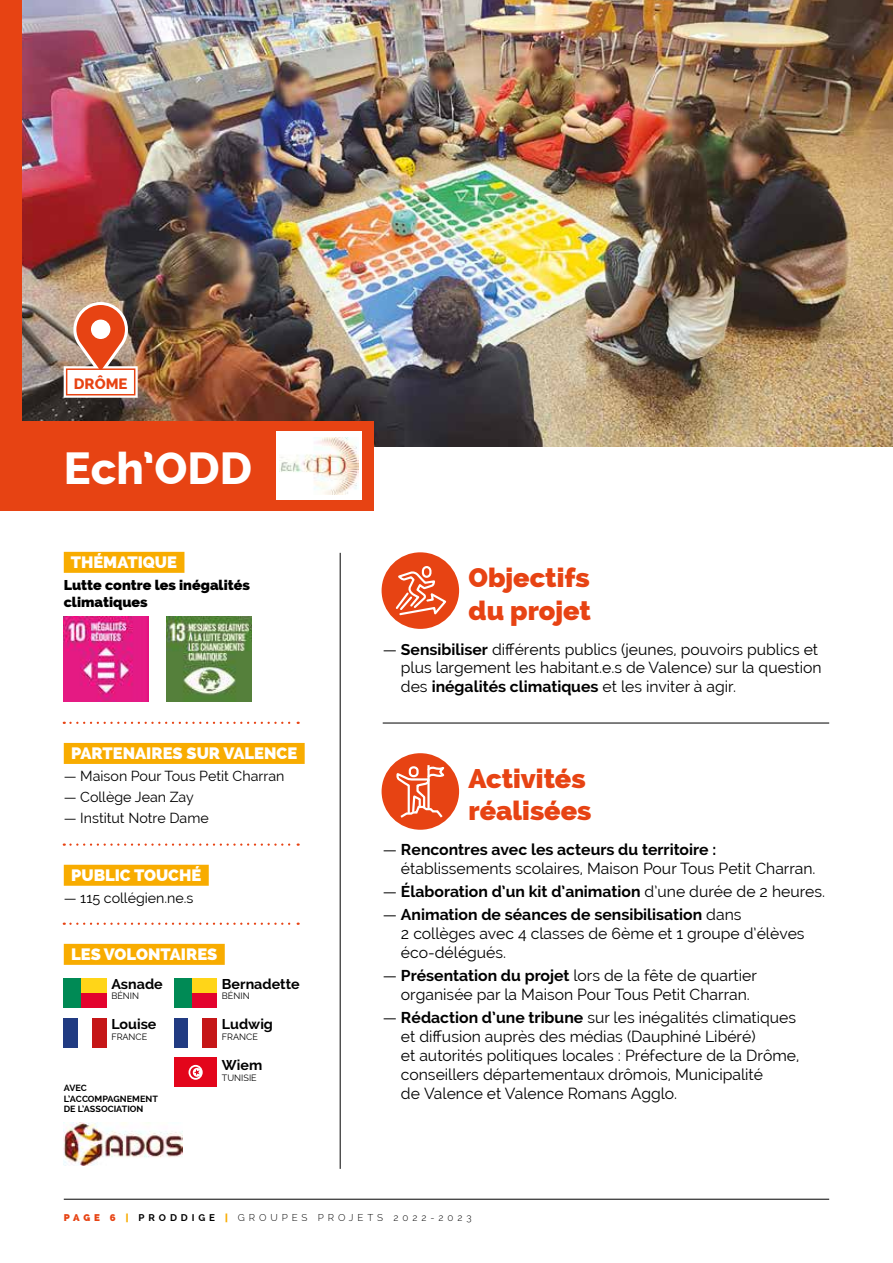
<style>
.page{position:relative;width:893px;height:1263px;background:#fff}
.page>*{position:absolute;margin:0;border:0;box-sizing:border-box;transform-origin:0 0}
.t1{font:800 45px "Raleway";color:#fff}
.t2{font:800 27px/32.4px "Raleway";color:#e74313}
.t3{font:800 16.5px "Raleway";color:#fff}
.t4{font:15.75px/18.9px "Raleway";color:#000}
.t5{font:700 15.75px "Raleway";color:#000}
.t6{font:800 15px "Raleway";color:#e74313}
.t7{font:14.25px "Raleway";color:#000}
.t8{font:800 14.25px/17.1px "Raleway";color:#000}
.t9{font:700 14.25px "Raleway";color:#000}
.t10{font:300 9.75px "Raleway";letter-spacing:.4em;color:#000}
.t11{font:700 9px/10.8px "Raleway";color:#000}
.t12{font:9px "Raleway";color:#000}
.s1{font-weight:700}
.s2{font-weight:400}
.s3{font-weight:800;color:#e74313}
.s4{font-weight:800;color:#f8ac00}
</style>
<div class="page">
<hr style="left:64px;top:1199px;width:765px;height:1px;background:#000">
<hr style="left:892px;top:0;width:1px;height:510px;background:#e74313">
<div style="left:64px;top:743px;width:241px;height:21px;background:#f8ac00"></div>
<div style="left:64px;top:865px;width:145px;height:21px;background:#f8ac00"></div>
<img style="left:21px;top:0;width:872px;height:446px">
<div style="left:0;top:0;width:21px;height:510px;background:#e74313"></div>
<div style="left:64px;top:552px;width:120px;height:21px;background:#f8ac00"></div>
<img style="left:64px;top:617px;width:85px;height:85px">
<img style="left:167px;top:617px;width:85px;height:85px">
<svg style="left:64px;top:722px;width:235px;height:2px"></svg>
<svg style="left:64px;top:843px;width:235px;height:3px"></svg>
<svg style="left:64px;top:922px;width:235px;height:3px"></svg>
<div style="left:64px;top:944px;width:161px;height:21px;background:#f8ac00"></div>
<div style="left:64px;top:978px;width:42px;height:30px;background:#ffd518"></div>
<div style="left:64px;top:993px;width:42px;height:15px;background:#e3032d"></div>
<div style="left:64px;top:978px;width:17px;height:30px;background:#008a55"></div>
<div style="left:174px;top:978px;width:43px;height:30px;background:#ffd518"></div>
<div style="left:174px;top:993px;width:43px;height:15px;background:#e3032d"></div>
<div style="left:174px;top:978px;width:18px;height:30px;background:#008a55"></div>
<div style="left:64px;top:1018px;width:14px;height:30px;background:#213b82"></div>
<div style="left:92px;top:1018px;width:14px;height:30px;background:#c51617"></div>
<div style="left:174px;top:1018px;width:15px;height:30px;background:#213b82"></div>
<div style="left:203px;top:1018px;width:14px;height:30px;background:#c51617"></div>
<div style="left:174px;top:1057px;width:43px;height:30px;background:#e3051b"></div>
<svg style="left:189px;top:1065px;width:14px;height:15px"></svg>
<svg style="left:190px;top:1067px;width:10px;height:11px"></svg>
<img style="left:64px;top:1122px;width:118px;height:43px">
<hr style="left:340px;top:553px;width:1px;height:616px;background:#000">
<hr style="left:383px;top:723px;width:446px;height:1px;background:#000">
<div style="left:382px;top:753px;width:77px;height:77px;background:#e74313;border-radius:50%"></div>
<svg style="left:394px;top:762px;width:59px;height:58px"></svg>
<div style="left:382px;top:552px;width:77px;height:77px;background:#e74313;border-radius:50%"></div>
<div style="left:422px;top:566px;width:9px;height:12px;border:2px solid #fff;border-radius:4px"></div>
<svg style="left:395px;top:570px;width:53px;height:48px"></svg>
<div style="left:0;top:421px;width:373px;height:89px;background:#e74313"></div>
<div style="left:276px;top:431px;width:86px;height:69px;background:#fff"></div>
<img style="left:280px;top:437px;width:79px;height:57px">
<div style="left:64px;top:366px;width:74px;height:32px;border:6px solid #fff"></div>
<div style="left:67px;top:369px;width:68px;height:26px;background:#fff"></div>
<div style="left:66px;top:368px;width:69px;height:27px;border:2px solid #e74313"></div>
<svg style="left:70px;top:299px;width:61px;height:72px;background:#d07c60"></svg>
<div style="left:91px;top:320px;width:19px;height:19px;background:#fff;border-radius:50%"></div>
<p class="t6" style="left:74px;top:375px;width:55px">DRÔME</p>
<p class="t6" style="left:79px;top:375px;width:45px">LOIRE</p>
<h1 class="t1" style="left:64px;top:442px;width:190px">Ech’ODD</h1>
<p class="t3" style="left:71px;top:553px;width:108px">THÉMATIQUE</p>
<p class="t8" style="left:64px;top:576px;width:188px">Lutte contre les inégalités climatiques</p>
<p class="t3" style="left:71px;top:744px;width:228px">PARTENAIRES SUR VALENCE</p>
<p class="t7" style="left:64px;top:767px;width:222px">— Maison Pour Tous Petit Charran</p>
<p class="t7" style="left:64px;top:789px;width:132px">— Collège Jean Zay</p>
<p class="t7" style="left:64px;top:810px;width:147px">— Institut Notre Dame</p>
<p class="t3" style="left:71px;top:866px;width:132px">PUBLIC TOUCHÉ</p>
<p class="t7" style="left:64px;top:889px;width:131px">— 115 collégien.ne.s</p>
<p class="t3" style="left:71px;top:945px;width:148px">LES VOLONTAIRES</p>
<p class="t9" style="left:111px;top:975px;width:53px">Asnade</p>
<p class="t12" style="left:111px;top:991px;width:29px">BÉNIN</p>
<p class="t9" style="left:111px;top:1016px;width:47px">Louise</p>
<p class="t12" style="left:111px;top:1031px;width:37px">FRANCE</p>
<p class="t9" style="left:222px;top:975px;width:79px">Bernadette</p>
<p class="t12" style="left:222px;top:991px;width:29px">BÉNIN</p>
<p class="t9" style="left:222px;top:1016px;width:53px">Ludwig</p>
<p class="t12" style="left:222px;top:1031px;width:37px">FRANCE</p>
<p class="t9" style="left:222px;top:1057px;width:42px">Wiem</p>
<p class="t12" style="left:222px;top:1072px;width:36px">TUNISIE</p>
<p class="t11" style="left:64px;top:1082px;width:96px">AVEC<br>L’ACCOMPAGNEMENT<br>DE L’ASSOCIATION</p>
<h2 class="t2" style="left:469px;top:561px;width:124px">Objectifs du projet</h2>
<p class="t4" style="left:401px;top:639px;width:422px;text-indent:-18px">— <span class="s1">Sensibiliser</span> différents publics (jeunes, pouvoirs publics et plus largement les habitant.e.s de Valence) sur la question des <span class="s1">inégalités climatiques</span> et les inviter à agir.</p>
<h2 class="t2" style="left:469px;top:762px;width:124px">Activités réalisées</h2>
<p class="t4" style="left:401px;top:840px;width:416px;text-indent:-18px">— <span class="s1">Rencontres avec les acteurs du territoire : </span>établissements scolaires, Maison Pour Tous Petit Charran.</p>
<p class="t5" style="left:383px;top:883px;width:444px"><span class="s2">—</span> Élaboration d’un kit d’animation <span class="s2">d’une durée de 2 heures.</span></p>
<p class="t4" style="left:401px;top:905px;width:405px;text-indent:-18px">— <span class="s1">Animation de séances de sensibilisation</span> dans<br>2 collèges avec 4 classes de 6ème et 1 groupe d’élèves éco‑délégués.</p>
<p class="t4" style="left:401px;top:966px;width:357px;text-indent:-18px">— <span class="s1">Présentation du projet</span> lors de la fête de quartier organisée par la Maison Pour Tous Petit Charran.</p>
<p class="t4" style="left:401px;top:1008px;width:400px;text-indent:-18px">— <span class="s1">Rédaction d’une tribune</span> sur les inégalités climatiques et diffusion auprès des médias (Dauphiné Libéré)<br>et autorités politiques locales : Préfecture de la Drôme, conseillers départementaux drômois, Municipalité<br>de Valence et Valence Romans Agglo.</p>
<p class="t10" style="left:64px;top:1212px;width:409px"><span class="s3">PAGE 6</span> <span class="s4">|</span> <span class="s1">PRODDIGE</span> <span class="s4">|</span> GROUPES PROJETS 2022-2023</p>
</div>
